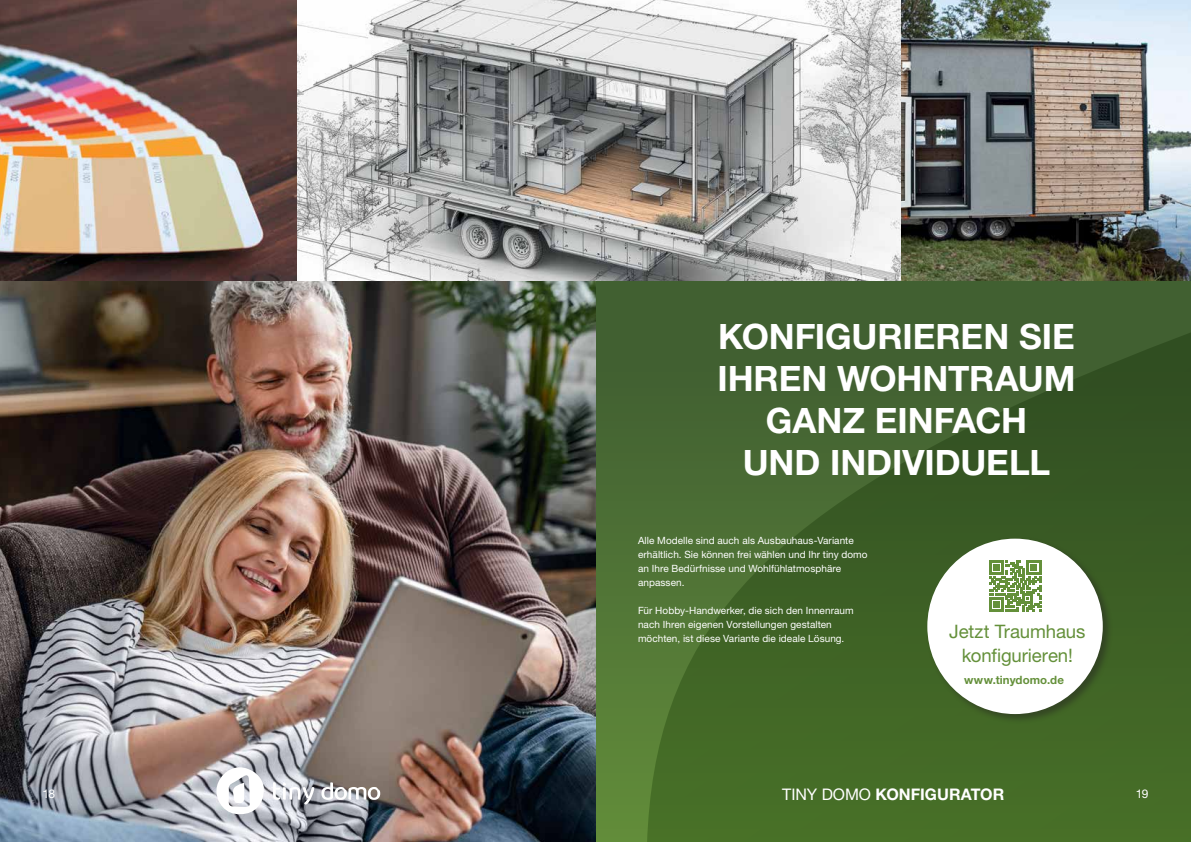
<style>
.page{position:relative;width:1191px;height:842px;background:#fff}
.page>*{position:absolute;margin:0;border:0;box-sizing:border-box;transform-origin:0 0}
.t1{font:700 35px/42px "Helvetica Neue LT Std";letter-spacing:-.005em;color:#fff}
.t2{font:18.6px/23.2px "Helvetica Neue LT Std";letter-spacing:-.005em;color:#64903a;text-align:center}
.t3{font:700 16px "Helvetica Neue LT Std";color:#fff}
.t4{font:12px "Helvetica Neue LT Std";color:#fff}
.t5{font:700 11.5px "Helvetica Neue LT Std";letter-spacing:.01em;color:#64903a}
.t6{font:10px/14px "Helvetica Neue LT Std";letter-spacing:.005em;color:#fff}
.s1{font-weight:400}
</style>
<div class="page">
<div style="left:595px;top:266px;width:596px;height:576px;background:linear-gradient(to bottom,#3c5930,#628c3a)"></div>
<svg style="left:645px;top:281px;width:546px;height:561px;background:#41632a"></svg>
<img style="left:0;top:281px;width:595px;height:561px">
<img style="left:0;top:0;width:298px;height:281px">
<img style="left:900px;top:0;width:291px;height:281px">
<svg style="left:298px;top:0;width:602px;height:281px"></svg>
<div style="left:925px;top:537px;width:188px;height:187px;background:#231f20;opacity:.45"></div>
<div style="left:927px;top:539px;width:175px;height:175px;background:#fff;border-radius:50%"></div>
<svg style="left:989px;top:560px;width:52px;height:52px"></svg>
<svg style="left:216px;top:767px;width:48px;height:48px"></svg>
<svg style="left:273px;top:782px;width:41px;height:22px"></svg>
<svg style="left:321px;top:782px;width:59px;height:18px"></svg>
<h1 class="t1" style="left:718px;top:314px;width:157px">KONFIGURIEREN</h1>
<h1 class="t1" style="left:1019px;top:314px;width:19px">SIE</h1>
<h1 class="t1" style="left:717px;top:356px;width:23px">IHREN</h1>
<h1 class="t1" style="left:837px;top:356px;width:85px">WOHNTRAU</h1>
<h1 class="t1" style="left:1043px;top:356px;width:33px">M</h1>
<h1 class="t1" style="left:766px;top:398px;width:52px">GANZ</h1>
<h1 class="t1" style="left:742px;top:398px;width:241px;text-indent:132px">EINFACH<br>und INDIVIDUELL</h1>
<p class="t6" style="left:638px;top:534px;width:231px">Alle Modelle sind auch als Ausbauhaus-Variante erhältlich. Sie können frei wählen und Ihr tiny domo an Ihre Bedürfnisse und Wohlfühlatmosphäre anpassen.</p>
<p class="t6" style="left:638px;top:604px;width:217px">Für Hobby-Handwerker, die sich den Innenraum nach Ihren eigenen Vorstellungen gestalten möchten, ist diese Variante die ideale Lösung.</p>
<h2 class="t2" style="left:949px;top:620px;width:138px">Jetzt Traumhaus konfigurieren!</h2>
<p class="t5" style="left:964px;top:673px;width:101px">www.tinydomo.de</p>
<p class="t4" style="left:43px;top:786px;width:14px">18</p>
<h3 class="t3" style="left:782px;top:784px;width:167px"><span class="s1">TINY DOMO</span> KONFIGURAT</h3>
<h3 class="t3" style="left:980px;top:784px;width:24px">OR</h3>
<p class="t4" style="left:1135px;top:786px;width:14px">19</p>
</div>
